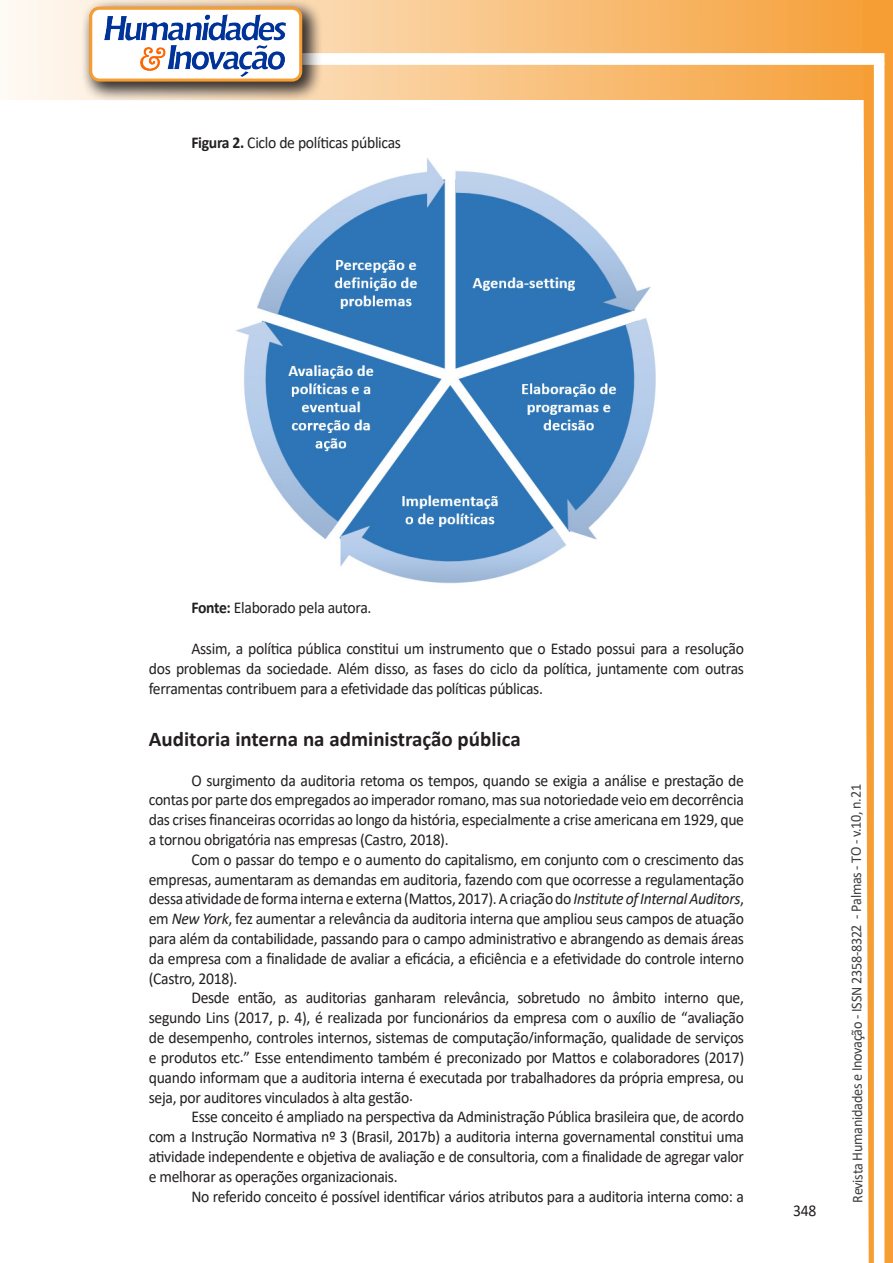
<style>
.page{position:relative;width:893px;height:1263px;background:#fff}
.page>*{position:absolute;margin:0;border:0;box-sizing:border-box;transform-origin:0 0}
.Titulo_2{font:700 21px "Calibri";color:#231f20}
.texto{font:16.5px/19.8px "Calibri";letter-spacing:-.02em;color:#231f20;text-align:justify;scale:.95 1}
.t1{font:15px "Calibri";letter-spacing:-.025em;color:#3e3e3f;scale:.95 1}
.s1{font-weight:700}
.s2{font-style:italic}
</style>
<div class="page">
<svg style="left:5px;top:0;width:858px;height:100px;background:#f9c484"></svg>
<div style="left:302px;top:53px;width:582px;height:12px;background:#fff;border:2px solid #fff"></div>
<svg style="left:863px;top:0;width:30px;height:1263px"></svg>
<div style="left:81px;top:0;width:241px;height:102px;background:#231f20;opacity:.75"></div>
<div style="left:91px;top:8px;width:210px;height:72px;background:#fff;border-radius:9px"></div>
<img style="left:104px;top:14px;width:181px;height:62px">
<div style="left:89px;top:7px;width:213px;height:75px;border:3px solid #f69e34;border-radius:9px"></div>
<img style="left:236px;top:158px;width:420px;height:426px">
<p class="texto" style="left:191px;top:133px;width:222px"><span class="s1">Figura 2.</span> Ciclo de políticas públicas</p>
<p class="texto" style="left:191px;top:597px;width:191px"><span class="s1">Fonte:</span> Elaborado pela autora.</p>
<p class="texto" style="left:149px;top:638px;width:628px;text-indent:43px">Assim, a política pública constitui um instrumento que o Estado possui para a resolução dos problemas da sociedade. Além disso, as fases do ciclo da política, juntamente com outras ferramentas contribuem para a efetividade das políticas públicas.</p>
<p class="Titulo_2" style="left:149px;top:724px;width:373px">Auditoria interna na administração pública</p>
<p class="texto" style="left:149px;top:770px;width:628px;text-indent:43px">O surgimento da auditoria retoma os tempos, quando se exigia a análise e prestação de contas por parte dos empregados ao imperador romano, mas sua notoriedade veio em decorrência das crises financeiras ocorridas ao longo da história, especialmente a crise americana em 1929, que a tornou obrigatória nas empresas (Castro, 2018).</p>
<p class="texto" style="left:149px;top:849px;width:628px;text-indent:43px">Com o passar do tempo e o aumento do capitalismo, em conjunto com o crescimento das empresas, aumentaram as demandas em auditoria, fazendo com que ocorresse a regulamentação dessa atividade de forma interna e externa (Mattos, 2017). A criação do <span class="s2">Institute of Internal Auditors</span>, em <span class="s2">New York</span>, fez aumentar a relevância da auditoria interna que ampliou seus campos de atuação para além da contabilidade, passando para o campo administrativo e abrangendo as demais áreas da empresa com a finalidade de avaliar a eficácia, a eficiência e a efetividade do controle interno (Castro, 2018).</p>
<p class="texto" style="left:149px;top:988px;width:628px;text-indent:43px">Desde então, as auditorias ganharam relevância, sobretudo no âmbito interno que, segundo Lins (2017, p. 4), é realizada por funcionários da empresa com o auxílio de “avaliação de desempenho, controles internos, sistemas de computação/informação, qualidade de serviços e produtos etc.” Esse entendimento também é preconizado por Mattos e colaboradores (2017) quando informam que a auditoria interna é executada por trabalhadores da própria empresa, ou seja, por auditores vinculados à alta gestão.</p>
<p class="texto" style="left:149px;top:1106px;width:628px;text-indent:43px">Esse conceito é ampliado na perspectiva da Administração Pública brasileira que, de acordo com a Instrução Normativa nº 3 (Brasil, 2017b) a auditoria interna governamental constitui uma atividade independente e objetiva de avaliação e de consultoria, com a finalidade de agregar valor e melhorar as operações organizacionais.</p>
<p class="texto" style="left:191px;top:1186px;width:583px">No referido conceito é possível identificar vários atributos para a auditoria interna como: a</p>
<p class="texto" style="left:793px;top:1200px;width:26px">348</p>
<p class="t1" style="left:846px;top:1203px;width:442px;rotate:-90deg">Revista Humanidades e Inovação - ISSN 2358-8322 - Palmas - TO - v.10, n.21</p>
</div>
